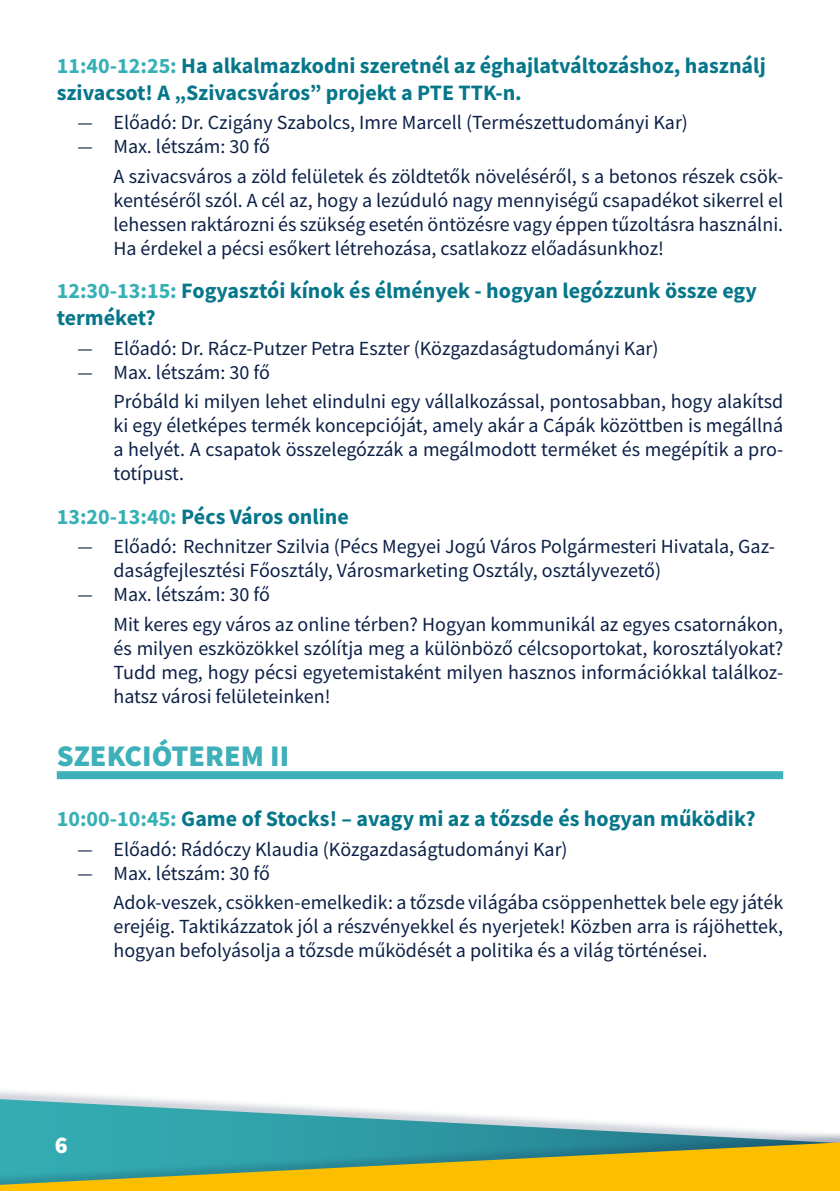
<style>
.page{position:relative;width:840px;height:1191px;background:#fff}
.page>*{position:absolute;margin:0;border:0;box-sizing:border-box;transform-origin:0 0}
.t1{font:900 30px "Source Sans Pro";color:#3db0b9}
.t2{font:900 24px "Source Sans Pro";color:#fff}
.t3{font:700 22px/26.4px "Source Sans Pro";color:#06778a}
.t4{font:20px/24px "Source Sans Pro";color:#0c2047}
.s1{color:#35b0b5}
.s2{font-style:italic}
</style>
<div class="page">
<div style="left:57px;top:771px;width:725px;height:8px;background:#3db0b9"></div>
<div style="left:0;top:1087px;width:839px;height:104px;background:#0c2047;opacity:.2"></div>
<svg style="left:0;top:1140px;width:839px;height:51px;background:#9cac4b"></svg>
<p class="t3" style="left:57px;top:52px;width:710px"><span class="s1">11:40-12:25:</span> Ha alkalmazkodni szeretnél az éghajlatváltozáshoz, használj szivacsot! A „Szivacsváros” projekt a PTE TTK-n.</p>
<p class="t4" style="left:77px;top:111px;width:611px"><span class="s2">—</span> Előadó: Dr. Czigány Szabolcs, Imre Marcell (Természettudományi Kar)</p>
<p class="t4" style="left:113px;top:132px;width:670px;line-height:29.6px;text-indent:-36px"><span class="s2">—</span> Max. létszám: 30 fő<br>A szivacsváros a zöld felületek és zöldtetők növeléséről, s a betonos részek csök-</p>
<p class="t4" style="left:113px;top:188px;width:671px;text-align:justify">kentéséről szól. A cél az, hogy a lezúduló nagy mennyiségű csapadékot sikerrel el lehessen raktározni és szükség esetén öntözésre vagy éppen tűzoltásra használni.<br>Ha érdekel a pécsi esőkert létrehozása, csatlakozz előadásunkhoz!</p>
<p class="t3" style="left:57px;top:278px;width:701px"><span class="s1">12:30-13:15:</span> Fogyasztói kínok és élmények - hogyan legózzunk össze egy terméket?</p>
<p class="t4" style="left:77px;top:336px;width:582px"><span class="s2">—</span> Előadó: Dr. Rácz-Putzer Petra Eszter (Közgazdaságtudományi Kar)</p>
<p class="t4" style="left:113px;top:357px;width:671px;line-height:29.6px;text-indent:-36px"><span class="s2">—</span> Max. létszám: 30 fő<br>Próbáld ki milyen lehet elindulni egy vállalkozással, pontosabban, hogy alakítsd</p>
<p class="t4" style="left:113px;top:413px;width:670px;text-align:justify">ki egy életképes termék koncepcióját, amely akár a Cápák közöttben is megállná a helyét. A csapatok összelegózzák a megálmodott terméket és megépítik a pro&shy;totípust.</p>
<p class="t3" style="left:57px;top:503px;width:293px"><span class="s1">13:20-13:40:</span> Pécs Város online</p>
<p class="t4" style="left:113px;top:534px;width:662px;text-indent:-36px"><span class="s2">—</span> Előadó: Rechnitzer Szilvia (Pécs Megyei Jogú Város Polgármesteri Hivatala, Gaz&shy;daságfejlesztési Főosztály, Városmarketing Osztály, osztályvezető)</p>
<p class="t4" style="left:113px;top:580px;width:670px;line-height:29.6px;text-indent:-36px"><span class="s2">—</span> Max. létszám: 30 fő<br>Mit keres egy város az online térben? Hogyan kommunikál az egyes csatornákon,</p>
<p class="t4" style="left:113px;top:636px;width:670px;text-align:justify">és milyen eszközökkel szólítja meg a különböző célcsoportokat, korosztályokat?<br>Tudd meg, hogy pécsi egyetemistaként milyen hasznos információkkal találkoz&shy;hatsz városi felületeinken!</p>
<h1 class="t1" style="left:57px;top:735px;width:234px">SZEKCIÓTEREM II</h1>
<p class="t3" style="left:57px;top:805px;width:700px"><span class="s1">10:00-10:45:</span> Game of Stocks! – avagy mi az a tőzsde és hogyan működik?</p>
<p class="t4" style="left:77px;top:837px;width:491px"><span class="s2">—</span> Előadó: Rádóczy Klaudia (Közgazdaságtudományi Kar)</p>
<p class="t4" style="left:113px;top:858px;width:671px;line-height:29.6px;text-indent:-36px"><span class="s2">—</span> Max. létszám: 30 fő<br>Adok-veszek, csökken-emelkedik: a tőzsde világába csöppenhettek bele egy játék</p>
<p class="t4" style="left:113px;top:914px;width:670px">erejéig. Taktikázzatok jól a részvényekkel és nyerjetek! Közben arra is rájöhettek, hogyan befolyásolja a tőzsde működését a politika és a világ történései.</p>
<p class="t2" style="left:55px;top:1128px;width:14px">6</p>
</div>
